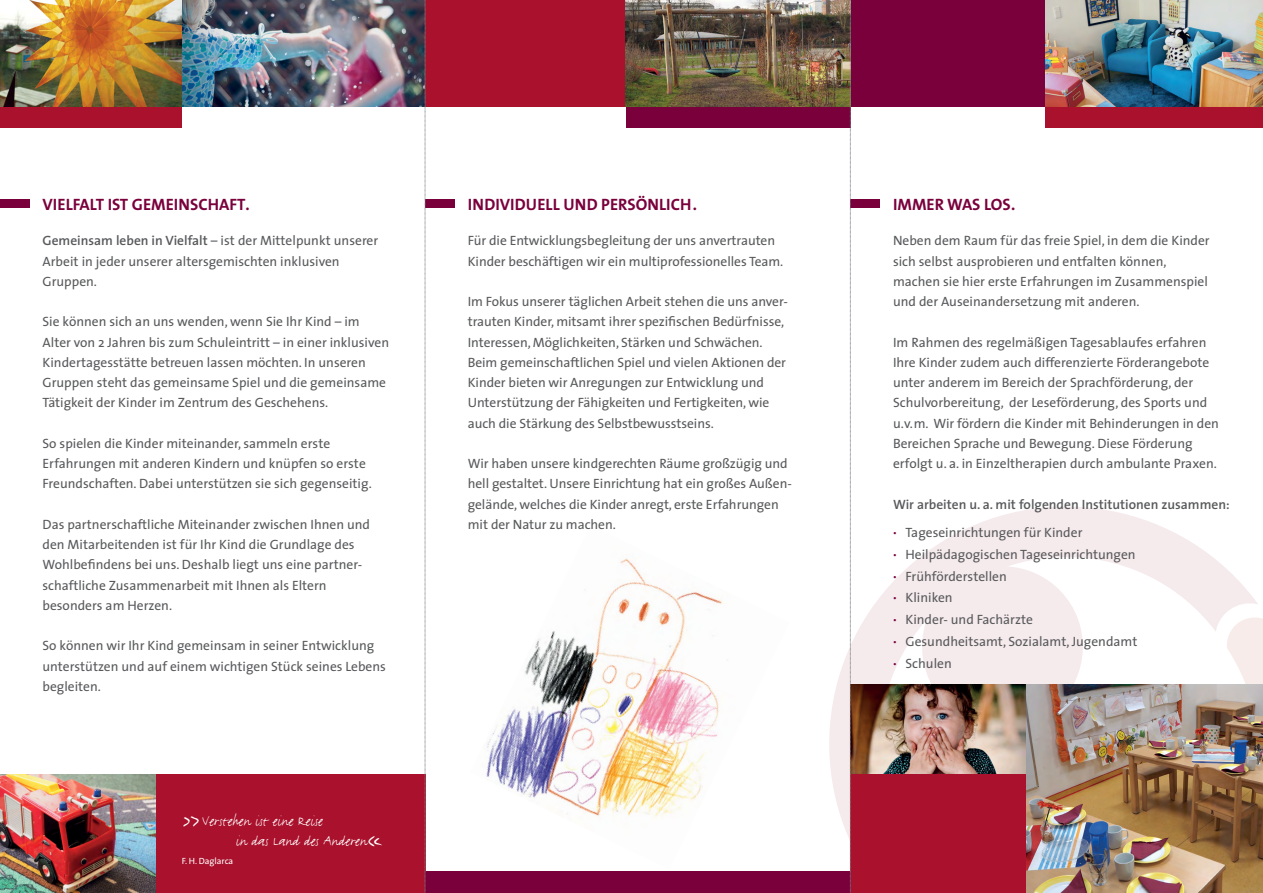
<style>
.page{position:relative;width:1263px;height:893px;background:#fff}
.page>*{position:absolute;margin:0;border:0;box-sizing:border-box;transform-origin:0 0}
.t1{font:700 16.5px "The Sans";color:#7a003c}
.t2{font:16.5px/19.5px "FF Justlefthand";color:#fff}
.t3{font:13.5px/20.2px "The Sans";color:#58595b}
.t4{font:600 13.5px/28.5px "The Sans";color:#58595b}
.t5{font:9px "The Sans";color:#fff}
.s1{font-weight:600}
.s2{font-size:33px}
.s3{font-weight:700;color:#7a003c}
.s4{font-weight:400}
</style>
<div class="page">
<svg style="left:798px;top:477px;width:460px;height:395px"></svg>
<svg style="left:877px;top:617px;width:386px;height:68px;fill:#f7ecec"></svg>
<div style="left:1045px;top:0;width:218px;height:128px;background:#a9112c"></div>
<div style="left:625px;top:0;width:225px;height:128px;background:#7a003c"></div>
<div style="left:0;top:0;width:181px;height:128px;background:#a9112c"></div>
<img style="left:0;top:0;width:425px;height:106px">
<div style="left:425px;top:0;width:232px;height:106px;background:#a9112c"></div>
<div style="left:850px;top:0;width:196px;height:106px;background:#7a003c"></div>
<img style="left:1045px;top:0;width:218px;height:106px">
<img style="left:625px;top:0;width:225px;height:106px">
<img style="left:1026px;top:685px;width:237px;height:208px">
<img style="left:851px;top:685px;width:175px;height:90px">
<div style="left:850px;top:775px;width:176px;height:118px;background:#a9112c"></div>
<div style="left:155px;top:775px;width:270px;height:118px;background:#a9112c"></div>
<img style="left:0;top:775px;width:156px;height:118px">
<div style="left:425px;top:872px;width:426px;height:21px;background:#7a003c"></div>
<img style="left:486px;top:558px;width:242px;height:261px">
<div style="left:0;top:199px;width:30px;height:9px;background:#7a003c"></div>
<div style="left:425px;top:199px;width:30px;height:9px;background:#7a003c"></div>
<div style="left:850px;top:199px;width:30px;height:9px;background:#7a003c"></div>
<svg style="left:425px;top:0;width:1px;height:893px"></svg>
<svg style="left:850px;top:0;width:1px;height:893px"></svg>
<p class="t1" style="left:43px;top:191px;width:209px">VI ELFALT IST GEMEINSCHAFT.</p>
<p class="t3" style="left:43px;top:230px;width:337px"><span class="s1">Gemeinsam leben in Vielfalt</span> – ist der Mittelpunkt unserer<br>Arbeit in jeder unserer altersgemischten inklusiven<br>Gruppen.</p>
<p class="t3" style="left:43px;top:311px;width:348px">Sie können sich an uns wenden, wenn Sie Ihr Kind – im Alter von 2 Jahren bis zum Schuleintritt – in einer inklusiven Kindertagesstätte betreuen lassen möchten. In unseren Gruppen steht das gemeinsame Spiel und die gemeinsame Tätigkeit der Kinder im Zentrum des Geschehens.</p>
<p class="t3" style="left:43px;top:433px;width:331px">So spielen die Kinder miteinander, sammeln erste<br>Erfahrungen mit anderen Kindern und knüpfen so erste<br>Freundschaften. Dabei unterstützen sie sich gegenseitig.</p>
<p class="t3" style="left:43px;top:514px;width:329px">Das partnerschaftliche Miteinander zwischen Ihnen und den Mitarbeitenden ist für Ihr Kind die Grundlage des Wohlbefindens bei uns. Deshalb liegt uns eine partner&shy;schaftliche Zusammenarbeit mit Ihnen als Eltern besonders am Herzen.</p>
<p class="t3" style="left:43px;top:635px;width:345px">So können wir Ihr Kind gemeinsam in seiner Entwicklung unterstützen und auf einem wichtigen Stück seines Lebens begleiten.</p>
<p class="t2" style="left:236px;top:812px;width:149px;text-indent:-54px"><span class="s2">»</span> Verstehen ist eine Reise<br>in das Land des Anderen<span class="s2">«</span></p>
<p class="t5" style="left:182px;top:853px;width:53px">F. H. Daglarca</p>
<p class="t1" style="left:468px;top:191px;width:231px">IN DIVI DUELL UN D PERSÖNLICH.</p>
<p class="t3" style="left:468px;top:230px;width:317px">Für die Entwicklungsbegleitung der uns anvertrauten<br>Kinder beschäftigen wir ein multiprofessionelles Team.</p>
<p class="t3" style="left:468px;top:291px;width:321px">Im Fokus unserer täglichen Arbeit stehen die uns anver&shy;trauten Kinder, mitsamt ihrer spezifischen Bedürfnisse, Interessen, Möglichkeiten, Stärken und Schwächen.<br>Beim gemeinschaftlichen Spiel und vielen Aktionen der Kinder bieten wir Anregungen zur Entwicklung und Unterstützung der Fähigkeiten und Fertigkeiten, wie auch die Stärkung des Selbstbewusstseins.</p>
<p class="t3" style="left:468px;top:453px;width:326px">Wir haben unsere kindgerechten Räume großzügig und hell gestaltet. Unsere Einrichtung hat ein großes Außen&shy;gelände, welches die Kinder anregt, erste Erfahrungen mit der Natur zu machen.</p>
<p class="t1" style="left:893px;top:191px;width:124px">IMMER WAS LOS.</p>
<p class="t3" style="left:893px;top:230px;width:318px">Neben dem Raum für das freie Spiel, in dem die Kinder sich selbst ausprobieren und entfalten können, machen sie hier erste Erfahrungen im Zusammenspiel und der Auseinandersetzung mit anderen.</p>
<p class="t3" style="left:893px;top:332px;width:327px">Im Rahmen des regelmäßigen Tagesablaufes erfahren Ihre Kinder zudem auch differenzierte Förderangebote unter anderem im Bereich der Sprachförderung, der Schulvorbereitung, der Leseförderung, des Sports und u.v.m. Wir fördern die Kinder mit Behinderungen in den Bereichen Sprache und Bewegung. Diese Förderung erfolgt u. a. in Einzeltherapien durch ambulante Praxen.</p>
<p class="t4" style="left:893px;top:489px;width:338px">Wir arbeiten u. a. mit folgenden Institutionen zusammen: <span class="s3">·</span> <span class="s4">Tageseinrichtungen für Kinder</span></p>
<p class="t3" style="left:893px;top:543px;width:246px;line-height:21.8px"><span class="s3">·</span> Heilpädagogischen Tageseinrichtungen <span class="s3">·</span> Frühförderstellen<br><span class="s3">·</span> Kliniken<br><span class="s3">·</span> Kinder- und Fachärzte<br><span class="s3">·</span> Gesundheitsamt, Sozialamt, Jugendamt <span class="s3">·</span> Schulen</p>
</div>
